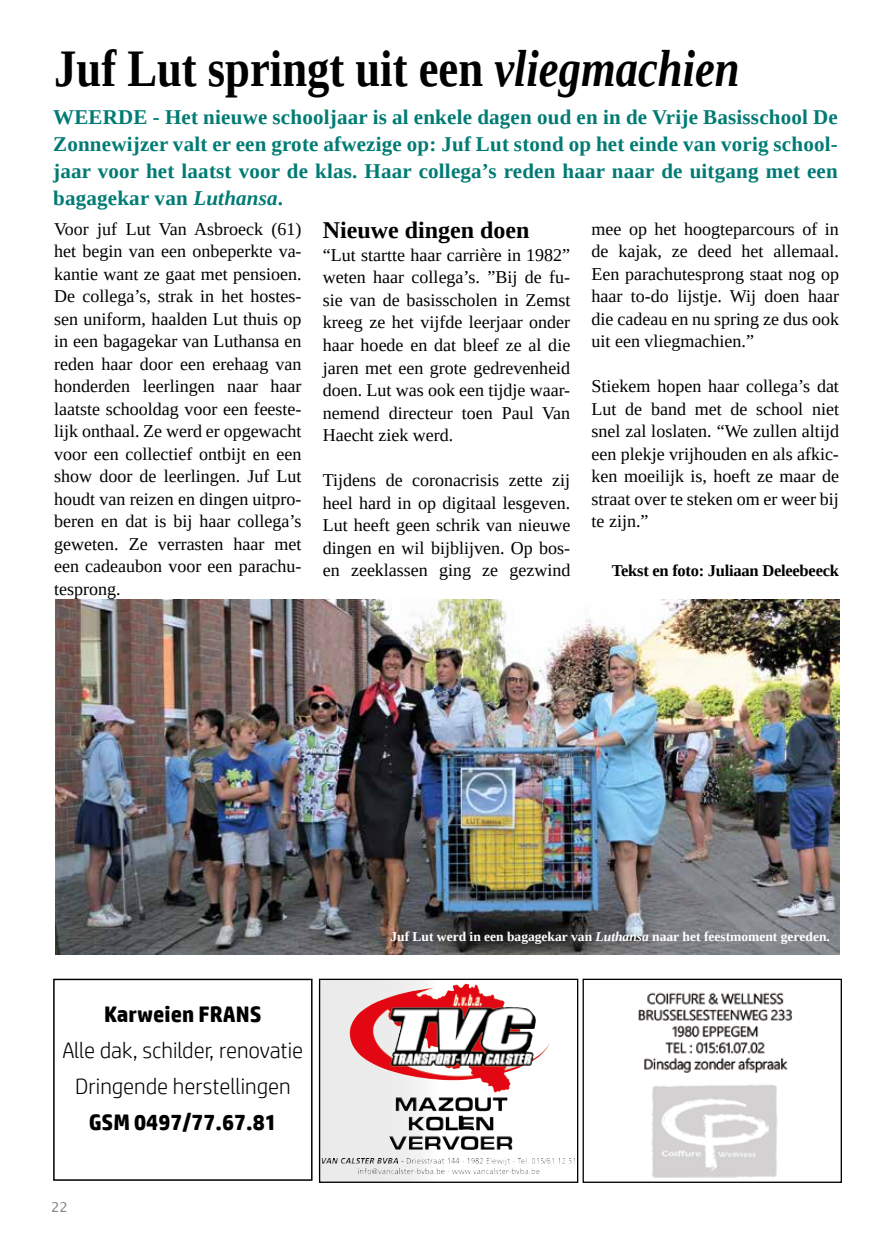
<style>
.page{position:relative;width:893px;height:1234px;background:#fff}
.page>*{position:absolute;margin:0;border:0;box-sizing:border-box;transform-origin:0 0}
.t1{font:700 52.5px "Tinos";color:#000;scale:.85 1}
.t2{font:700 24px "Tinos";color:#000}
.t3{font:300 22.5px/36px "HP Simplified";color:#000;text-align:center}
.t4{font:700 22.5px "HP Simplified";color:#000}
.t5{font:700 21px/27px "Tinos";letter-spacing:.01em;color:#007b74;text-align:justify}
.t6{font:18px/22.5px "Tinos";color:#000;text-align:justify}
.t7{font:700 16.5px "Tinos";letter-spacing:-.015em;color:#000}
.t8{font:700 13.5px "Tinos";color:#fff}
.t9{font:13.5px "Lucida Sans Std";color:#878787}
.s1{font-style:italic}
</style>
<div class="page">
<div style="left:53px;top:978px;width:260px;height:202px;border:2px solid #000"></div>
<svg style="left:582px;top:978px;width:260px;height:205px"></svg>
<img style="left:620px;top:984px;width:185px;height:194px">
<svg style="left:321px;top:980px;width:254px;height:200px"></svg>
<div style="left:319px;top:978px;width:259px;height:204px;border:1px solid #000"></div>
<img style="left:348px;top:984px;width:201px;height:107px">
<img style="left:340px;top:1157px;width:211px;height:7px">
<img style="left:384px;top:1096px;width:131px;height:34px">
<hr style="left:459px;top:1115px;width:4px;height:14px;background:#000">
<svg style="left:463px;top:1126px;width:10px;height:3px"></svg>
<img style="left:55px;top:600px;width:785px;height:354px">
<h1 class="t1" style="left:54px;top:33px;width:808px">Juf Lut springt uit een <span class="s1">vliegmachien</span></h1>
<p class="t5" style="left:53px;top:103px;width:786px">WEERDE - Het nieuwe schooljaar is al enkele dagen oud en in de Vrije Basisschool De Zonnewijzer valt er een grote afwezige op: Juf Lut stond op het einde van vorig school&shy;jaar voor het laatst voor de klas. Haar collega’s reden haar naar de uitgang met een bagagekar van <span class="s1">Luthansa</span>.</p>
<p class="t6" style="left:54px;top:217px;width:249px">Voor juf Lut Van Asbroeck (61) het begin van een onbeperkte va&shy;kantie want ze gaat met pensioen.<br>De collega’s, strak in het hostes&shy;sen uniform, haalden Lut thuis op in een bagagekar van Luthansa en reden haar door een erehaag van honderden leerlingen naar haar laatste schooldag voor een feeste&shy;lijk onthaal. Ze werd er opgewacht voor een collectief ontbijt en een show door de leerlingen. Juf Lut houdt van reizen en dingen uitpro&shy;beren en dat is bij haar collega’s geweten. Ze verrasten haar met een cadeaubon voor een parachu&shy;tesprong.</p>
<h2 class="t2" style="left:323px;top:214px;width:208px">Nieuwe dingen doen</h2>
<p class="t6" style="left:592px;top:217px;width:249px">mee op het hoogteparcours of in de kajak, ze deed het allemaal.<br>Een parachutesprong staat nog op haar to-do lijstje. Wij doen haar die cadeau en nu spring ze dus ook uit een vliegmachien.”</p>
<p class="t6" style="left:592px;top:375px;width:249px">Stiekem hopen haar collega’s dat Lut de band met de school niet snel zal loslaten. “We zullen altijd een plekje vrijhouden en als afkic&shy;ken moeilijk is, hoeft ze maar de straat over te steken om er weer bij te zijn.”</p>
<p class="t7" style="left:612px;top:559px;width:229px">Tekst en foto: Juliaan Deleebeeck</p>
<p class="t6" style="left:323px;top:243px;width:249px">“Lut startte haar carrière in 1982” weten haar collega’s. ”Bij de fu&shy;sie van de basisscholen in Zemst kreeg ze het vijfde leerjaar onder haar hoede en dat bleef ze al die jaren met een grote gedrevenheid doen. Lut was ook een tijdje waar&shy;nemend directeur toen Paul Van Haecht ziek werd.</p>
<p class="t6" style="left:323px;top:468px;width:249px">Tijdens de coronacrisis zette zij heel hard in op digitaal lesgeven.<br>Lut heeft geen schrik van nieuwe dingen en wil bijblijven. Op bos&shy;en zeeklassen ging ze gezwind</p>
<p class="t4" style="left:104px;top:1000px;width:159px">Karweien FRANS</p>
<p class="t3" style="left:62px;top:1031px;width:242px">Alle dak, schilder, renovatie<br>Dringende herstellingen</p>
<p class="t4" style="left:89px;top:1108px;width:190px">GSM 0497/77.67.81</p>
<p class="t9" style="left:51px;top:1198px;width:18px">22</p>
<p class="t8" style="left:390px;top:927px;width:441px">Juf Lut werd in een bagagekar van <span class="s1">Luthansa</span> naar het feestmoment gereden.</p>
</div>
